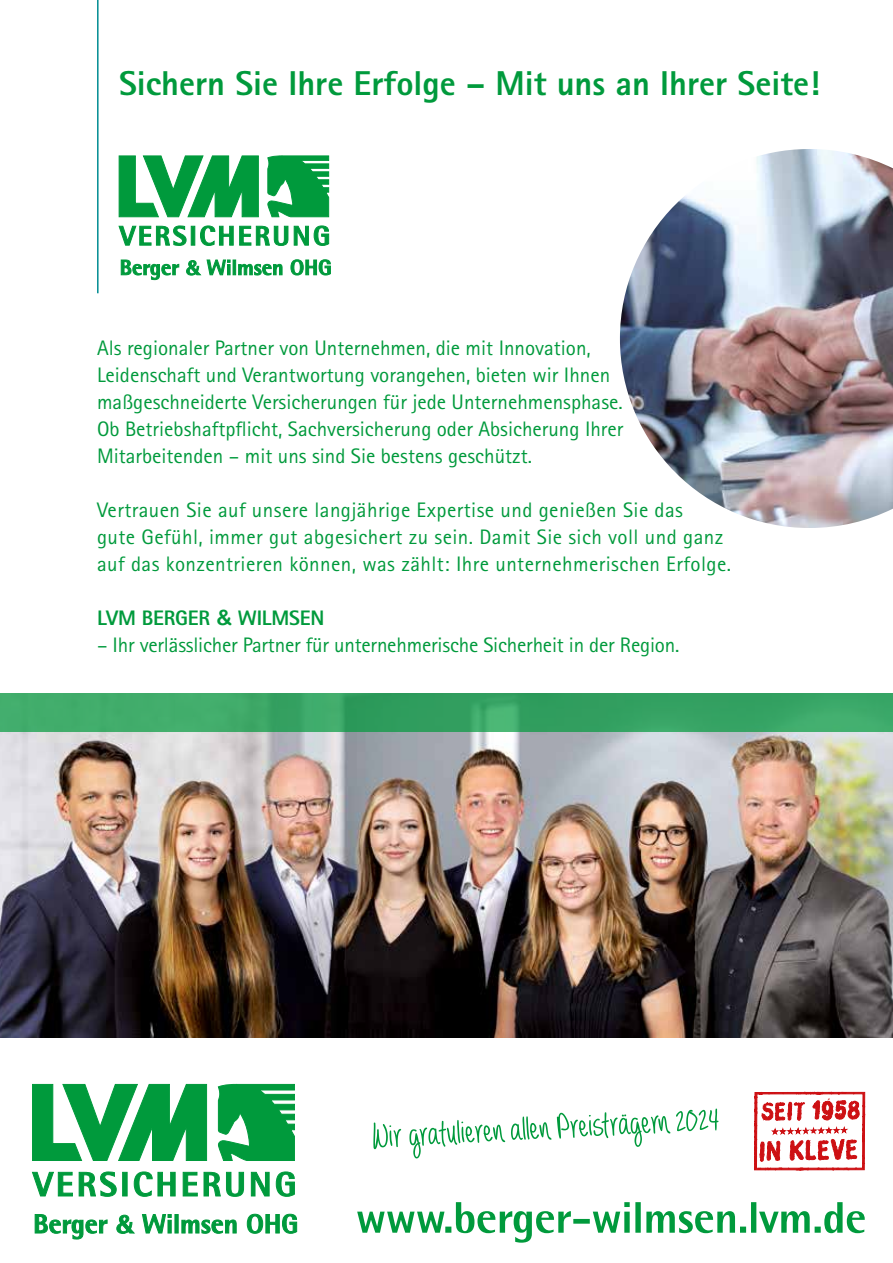
<style>
.page{position:relative;width:893px;height:1263px;background:#fff}
.page>*{position:absolute;margin:0;border:0;box-sizing:border-box;transform-origin:0 0}
.t1{font:700 47.25px "Always Forever";color:#009a3c}
.t2{font:800 34.5px "Rotis Sans Serif Std";color:#009a3c}
.t3{font:21px/27px "Rotis Sans Serif Std";color:#009a3c}
.t4{font:21px/27px "Rotis Sans Serif Std";letter-spacing:.02em;color:#009a3c}
.t5{font:800 21px "Rotis Sans Serif Std";letter-spacing:-.01em;color:#009a3c}
.s1{font-family:"Arial Rounded MT Bold";font-weight:400}
</style>
<div class="page">
<img style="left:0;top:731px;width:893px;height:306px">
<svg style="left:32px;top:1084px;width:263px;height:112px"></svg>
<svg style="left:35px;top:1214px;width:262px;height:25px"></svg>
<svg style="left:119px;top:156px;width:210px;height:90px"></svg>
<svg style="left:121px;top:260px;width:210px;height:20px"></svg>
<svg style="left:357px;top:1202px;width:508px;height:41px"></svg>
<svg style="left:753px;top:1091px;width:113px;height:80px"></svg>
<div style="left:0;top:693px;width:893px;height:38px;background:#38a565"></div>
<hr style="left:97px;top:0;width:2px;height:293px;background:#008c92">
<img style="left:620px;top:149px;width:273px;height:379px">
<h2 class="t2" style="left:119px;top:61px;width:702px">Sichern Sie Ihre Erfolge – Mit uns an Ihrer Seite!</h2>
<p class="t3" style="left:97px;top:334px;width:528px">Als regionaler Partner von Unternehmen, die mit Innovation, Leidenschaft und Verantwortung vorangehen, bieten wir Ihnen maßgeschneiderte Versicherungen für jede Unternehmensphase.<br>Ob Betriebshaftpflicht, Sachversicherung oder Absicherung Ihrer Mitarbeitenden – mit uns sind Sie bestens geschützt.</p>
<p class="t4" style="left:97px;top:496px;width:635px">Vertrauen Sie auf unsere langjährige Expertise und genießen Sie das<br>gute Gefühl, immer gut abgesichert zu sein. Damit Sie sich voll und ganz auf das konzentrieren können, was zählt: Ihre unternehmerischen Erfolge.</p>
<p class="t5" style="left:97px;top:604px;width:229px">LVM BERGER <span class="s1">&amp;</span> WILMSEN</p>
<p class="t3" style="left:97px;top:631px;width:584px">– Ihr verlässlicher Partner für unternehmerische Sicherheit in der Region.</p>
<h1 class="t1" style="left:372px;top:1118px;width:348px;rotate:-3deg">Wir gratulieren allen Preisträgern 2024</h1>
</div>
